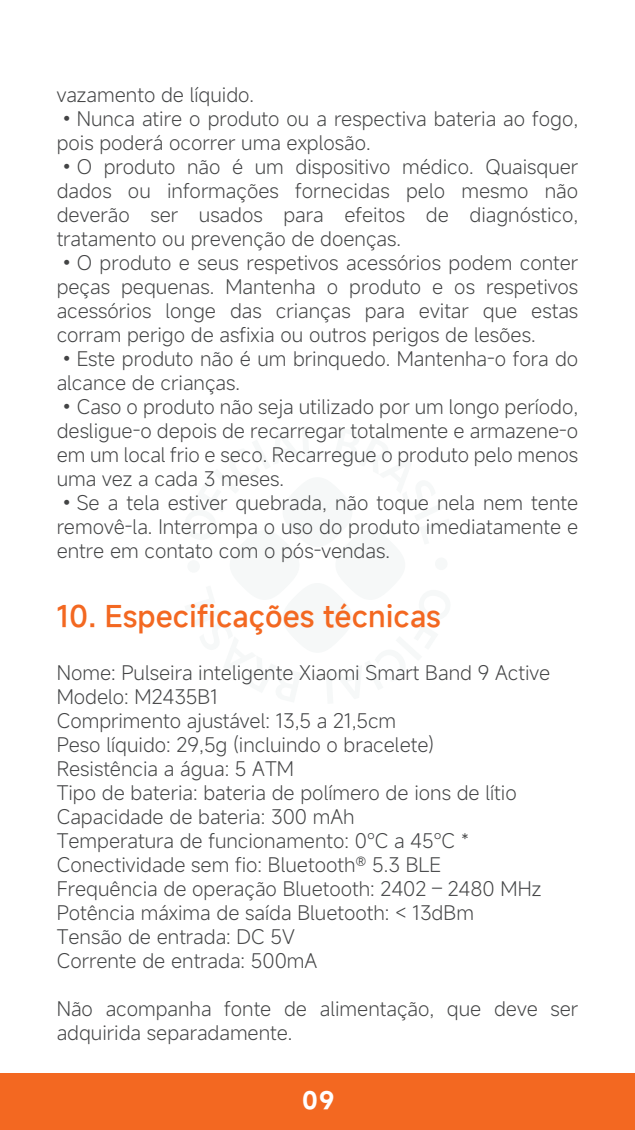
<style>
.page{position:relative;width:635px;height:1130px;background:#fff}
.page>*{position:absolute;margin:0;border:0;box-sizing:border-box;transform-origin:0 0}
.t1{font:500 29.6px "Mi Sans";color:#f36821}
.t2{font:600 23.6px "Mi Sans";color:#fff}
.t3{font:300 20px/24px "Mi Sans";color:#434445}
</style>
<div class="page">
<div style="left:0;top:1073px;width:635px;height:56px;background:#f36821"></div>
<p class="t3" style="left:57px;top:82px;width:199px">vazamento de líquido.</p>
<p class="t3" style="left:57px;top:106px;width:523px">•Nunca atire o produto ou a respectiva bateria ao fogo, pois poderá ocorrer uma explosão.</p>
<p class="t3" style="left:57px;top:154px;width:523px;text-align:justify">•O produto não é um dispositivo médico. Quaisquer dados ou informações fornecidas pelo mesmo não deverão ser usados para efeitos de diagnóstico, tratamento ou prevenção de doenças.</p>
<p class="t3" style="left:57px;top:250px;width:523px;text-align:justify">•O produto e seus respetivos acessórios podem conter peças pequenas. Mantenha o produto e os respetivos acessórios longe das crianças para evitar que estas corram perigo de asfixia ou outros perigos de lesões.</p>
<p class="t3" style="left:57px;top:346px;width:523px">•Este produto não é um brinquedo. Mantenha-o fora do alcance de crianças.</p>
<p class="t3" style="left:57px;top:394px;width:523px;text-align:justify">•Caso o produto não seja utilizado por um longo período, desligue-o depois de recarregar totalmente e armazene-o em um local frio e seco. Recarregue o produto pelo menos uma vez a cada 3 meses.</p>
<p class="t3" style="left:57px;top:490px;width:523px;text-align:justify">•Se a tela estiver quebrada, não toque nela nem tente removê-la. Interrompa o uso do produto imediatamente e entre em contato com o pós-vendas.</p>
<h1 class="t1" style="left:56px;top:594px;width:386px">10. Especificações técnicas</h1>
<p class="t3" style="left:57px;top:659px;width:495px">Nome: Pulseira inteligente Xiaomi Smart Band 9 Active Modelo: M2435B1<br>Comprimento ajustável: 13,5 a 21,5cm<br>Peso líquido: 29,5g (incluindo o bracelete)<br>Resistência a água: 5 ATM<br>Tipo de bateria: bateria de polímero de ions de lítio Capacidade de bateria: 300 mAh<br>Temperatura de funcionamento: 0°C a 45°C * Conectividade sem fio: Bluetooth® 5.3 BLE<br>Frequência de operação Bluetooth: 2402 – 2480 MHz Potência máxima de saída Bluetooth: &lt; 13dBm<br>Tensão de entrada: DC 5V<br>Corrente de entrada: 500mA</p>
<p class="t3" style="left:57px;top:995px;width:523px">Não acompanha fonte de alimentação, que deve ser adquirida separadamente.</p>
<p class="t2" style="left:302px;top:1080px;width:34px">09</p>
</div>
